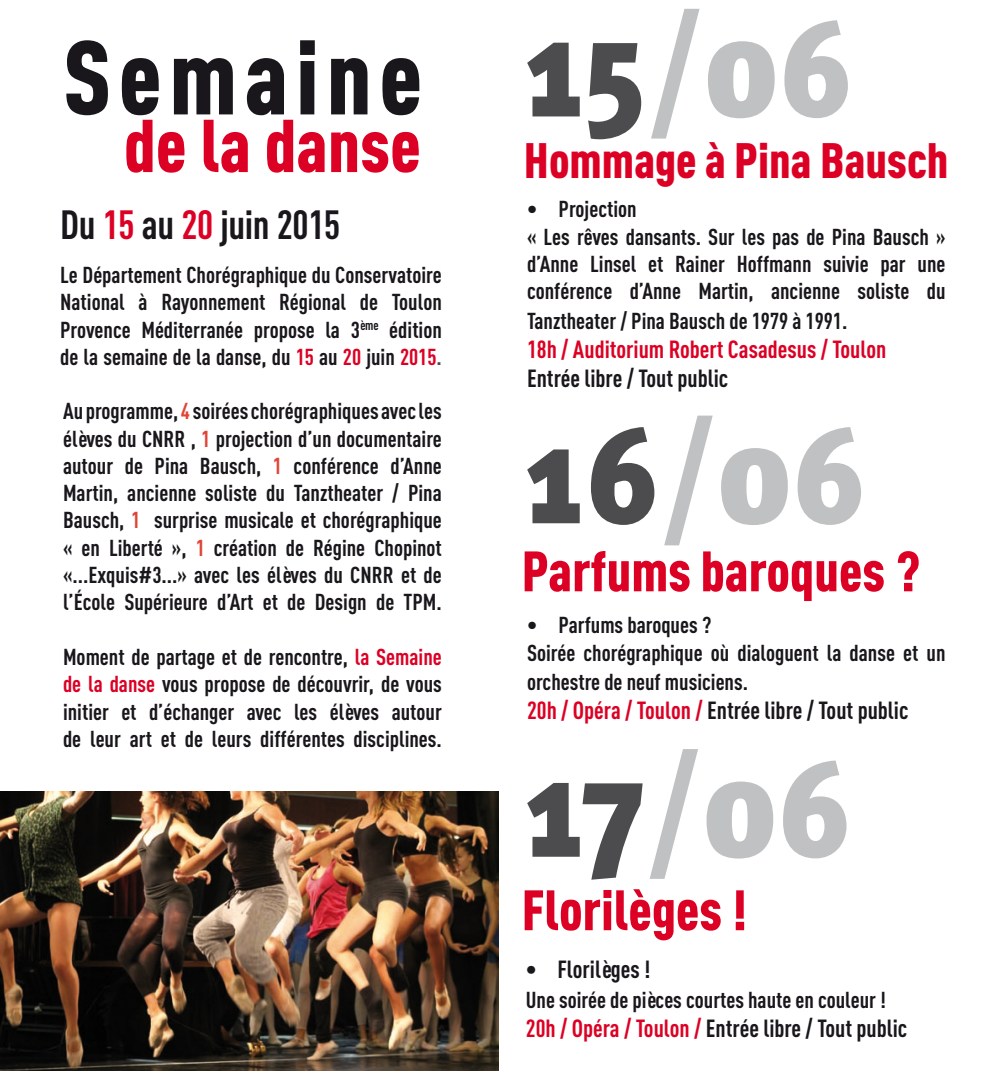
<style>
.page{position:relative;width:993px;height:1071px;background:#fff}
.page>*{position:absolute;margin:0;border:0;box-sizing:border-box;transform-origin:0 0}
.t1{font:900 140px "Meta Cond";letter-spacing:-.005em;color:#c0c1c2}
.t2{font:900 103.25px "DIN Cond";letter-spacing:.07em;color:#1a171c}
.t3{font:900 73.5px "DIN Cond";color:#dc0024}
.t4{font:900 56px "DIN Cond";color:#dc0024}
.t5{font:900 49px "DIN Cond";color:#dc0024}
.t6{font:700 40.25px "DIN Cond";letter-spacing:-.01em;color:#1a171c}
.t7{font:700 24.5px "DIN Cond";color:#1a171c}
.t8{font:700 24.5px "DIN Cond";color:#dc0024}
.t9{font:700 22.75px/27.3px "DIN Cond";color:#1a171c;text-align:justify}
.s1{color:#dc0024}
.s2{color:#4c4c4e}
.s3{color:#e04537}
</style>
<div class="page">
<img style="left:0;top:792px;width:498px;height:279px">
<h2 class="t2" style="left:63px;top:15px;width:361px">Semaine</h2>
<h3 class="t3" style="left:124px;top:101px;width:298px">de la danse</h3>
<h3 class="t6" style="left:60px;top:200px;width:281px">Du <span class="s1">15</span> au <span class="s1">20</span> juin 2015</h3>
<p class="t9" style="left:60px;top:261px;width:383px">Le Département Chorégraphique du Conservatoire National à Rayonnement Régional de Toulon Provence Méditerranée propose la 3<sup>ème</sup> édition de la semaine de la danse, du <span class="s1">15</span> au <span class="s1">20</span> juin <span class="s1">2015</span><span class="s2">.</span></p>
<p class="t9" style="left:63px;top:397px;width:380px">Au programme, <span class="s3">4</span> soirées chorégraphiques avec les élèves du CNRR , <span class="s3">1</span> projection d’un documentaire autour de Pina Bausch, <span class="s3">1</span> conférence d’Anne Martin, ancienne soliste du Tanztheater / Pina Bausch, <span class="s3">1</span> surprise musicale et chorégraphique « en Liberté », <span class="s3">1</span> création de Régine Chopinot «...Exquis#3...» avec les élèves du CNRR et de l’École Supérieure d’Art et de Design de TPM.</p>
<p class="t9" style="left:63px;top:643px;width:380px">Moment de partage et de rencontre, <span class="s1">la Semaine de la danse</span> vous propose de découvrir, de vous initier et d’échanger avec les élèves autour de leur art et de leurs différentes disciplines.</p>
<h1 class="t1" style="left:521px;top:-16px;width:333px"><span class="s2">15</span>/06</h1>
<h3 class="t5" style="left:523px;top:131px;width:426px">Hommage à Pina Bausch</h3>
<p class="t9" style="left:527px;top:196px;width:420px;text-align:left">• Projection<br>« Les rêves dansants. Sur les pas de Pina Bausch » d’Anne Linsel et Rainer Hoffmann suivie par une conférence d’Anne Martin, ancienne soliste du</p>
<p class="t9" style="left:527px;top:307px;width:322px">Tanztheater / Pina Bausch de 1979 à 1991.</p>
<p class="t8" style="left:527px;top:335px;width:361px">18h / Auditorium Robert Casadesus / Toulon</p>
<p class="t7" style="left:527px;top:364px;width:203px">Entrée libre / Tout public</p>
<h1 class="t1" style="left:521px;top:390px;width:346px"><span class="s2">16</span>/06</h1>
<h3 class="t4" style="left:521px;top:537px;width:400px">Parfums baroques ?</h3>
<p class="t9" style="left:527px;top:611px;width:420px">• Parfums baroques ?<br>Soirée chorégraphique où dialoguent la danse et un</p>
<p class="t9" style="left:527px;top:668px;width:222px">orchestre de neuf musiciens.</p>
<p class="t7" style="left:527px;top:696px;width:383px"><span class="s1">20h / Opéra / Toulon /</span> Entrée libre / Tout public</p>
<h1 class="t1" style="left:521px;top:724px;width:332px"><span class="s2">17</span>/06</h1>
<h3 class="t4" style="left:521px;top:876px;width:227px">Florilèges !</h3>
<p class="t7" style="left:525px;top:955px;width:126px">• Florilèges !</p>
<p class="t9" style="left:525px;top:986px;width:361px">Une soirée de pièces courtes haute en couleur !</p>
<p class="t7" style="left:525px;top:1014px;width:383px"><span class="s1">20h / Opéra / Toulon /</span> Entrée libre / Tout public</p>
</div>
